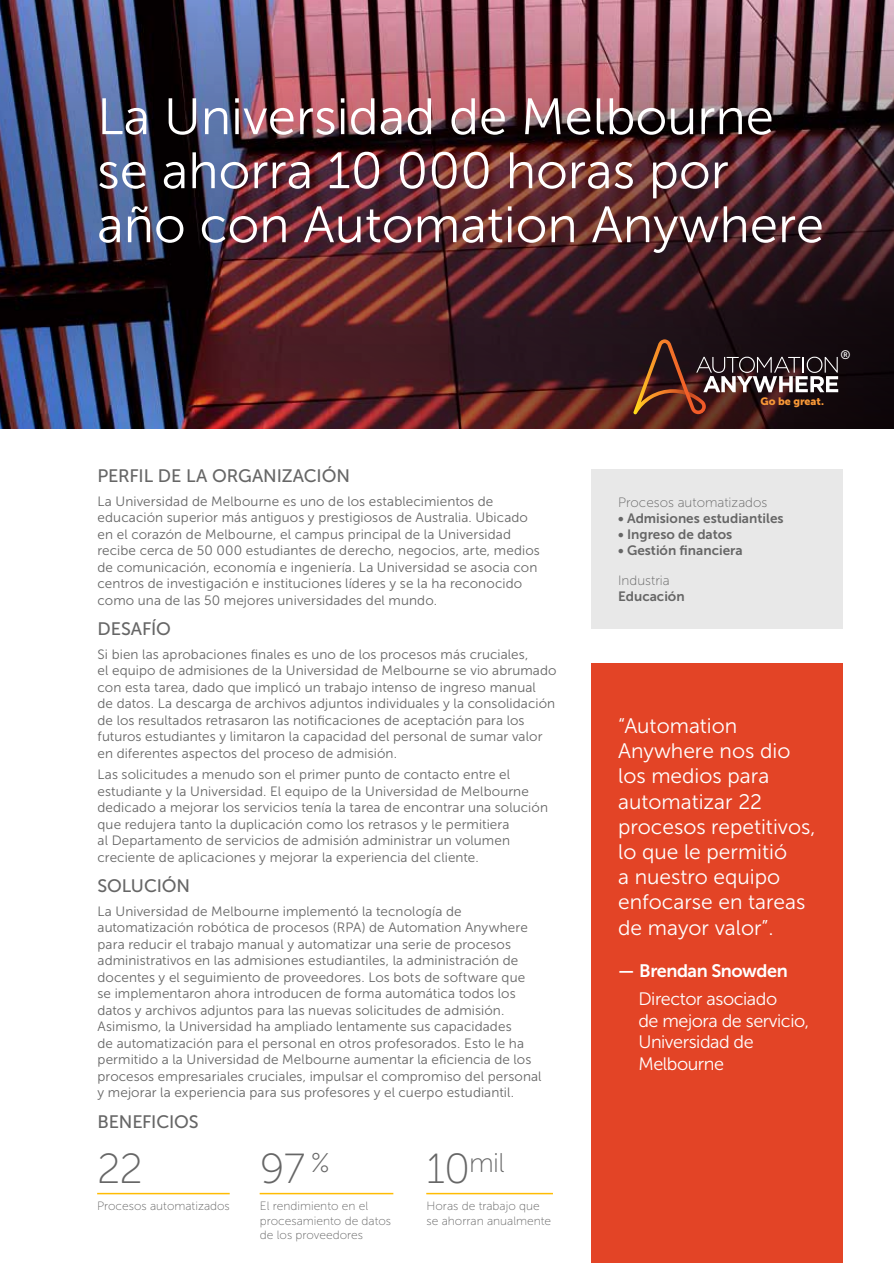
<style>
.page{position:relative;width:894px;height:1263px;background:#fff}
.page>*{position:absolute;margin:0;border:0;box-sizing:border-box;transform-origin:0 0}
.t1{font:51px/54px "Museo Sans 300";color:#fff}
.t2{font:42px "Museo Sans 100";color:#666}
.t3{font:27px "Museo Sans 100";color:#666}
.t4{font:21px/25.2px "Museo Sans 300";color:#fff}
.t5{font:18px/21.6px "Museo Sans 300";letter-spacing:-.025em;color:#fff}
.t6{font:18px "Museo Sans 500";letter-spacing:-.005em;color:#666}
.t7{font:18px "Museo Sans 700";letter-spacing:-.025em;color:#fff}
.t8{font:13.5px/16.5px "Museo Sans 300";letter-spacing:.01em;color:#666}
.t9{font:13.5px "Museo Sans 700";color:#666}
.t10{font:13.5px "Museo Sans 100";color:#666}
.t11{font:12.3px "Museo Sans 500";color:#fff}
.t12{font:12px/14.4px "Museo Sans 100";color:#666}
.t13{font:10.65px "Museo Sans 900";color:#f89837}
.s1{font-size:42px}
</style>
<div class="page">
<img style="left:0;top:0;width:893px;height:429px">
<div style="left:591px;top:469px;width:251px;height:160px;background:#e8e8e8"></div>
<hr style="left:97px;top:1192px;width:133px;height:2px;background:#ffbc03">
<hr style="left:259px;top:1192px;width:134px;height:2px;background:#ffbc03">
<hr style="left:426px;top:1192px;width:126px;height:2px;background:#ffbc03">
<svg style="left:633px;top:339px;width:204px;height:75px"></svg>
<div style="left:591px;top:663px;width:251px;height:600px;background:#e34426"></div>
<h1 class="t1" style="left:97px;top:90px;width:728px">La Universidad de Melbourne se ahorra 10 000 horas por año con Automation Anywhere</h1>
<h3 class="t6" style="left:97px;top:466px;width:254px">PERFIL DE LA ORGANIZACIÓN</h3>
<p class="t8" style="left:97px;top:493px;width:443px">La Universidad de Melbourne es uno de los establecimientos de educación superior más antiguos y prestigiosos de Australia. Ubicado en el corazón de Melbourne, el campus principal de la Universidad recibe cerca de 50 000 estudiantes de derecho, negocios, arte, medios de comunicación, economía e ingeniería. La Universidad se asocia con centros de investigación e instituciones líderes y se la ha reconocido como una de las 50 mejores universidades del mundo.</p>
<h3 class="t6" style="left:97px;top:619px;width:75px">DESAFÍO</h3>
<p class="t8" style="left:97px;top:645px;width:460px">Si bien las aprobaciones finales es uno de los procesos más cruciales,<br>el equipo de admisiones de la Universidad de Melbourne se vio abrumado con esta tarea, dado que implicó un trabajo intenso de ingreso manual<br>de datos. La descarga de archivos adjuntos individuales y la consolidación de los resultados retrasaron las notificaciones de aceptación para los futuros estudiantes y limitaron la capacidad del personal de sumar valor en diferentes aspectos del proceso de admisión.</p>
<p class="t8" style="left:97px;top:766px;width:452px">Las solicitudes a menudo son el primer punto de contacto entre el estudiante y la Universidad. El equipo de la Universidad de Melbourne dedicado a mejorar los servicios tenía la tarea de encontrar una solución que redujera tanto la duplicación como los retrasos y le permitiera<br>al Departamento de servicios de admisión administrar un volumen creciente de aplicaciones y mejorar la experiencia del cliente.</p>
<h3 class="t6" style="left:97px;top:876px;width:94px">SOLUCIÓN</h3>
<p class="t8" style="left:97px;top:903px;width:445px">La Universidad de Melbourne implementó la tecnología de automatización robótica de procesos (RPA) de Automation Anywhere para reducir el trabajo manual y automatizar una serie de procesos administrativos en las admisiones estudiantiles, la administración de docentes y el seguimiento de proveedores. Los bots de software que se implementaron ahora introducen de forma automática todos los datos y archivos adjuntos para las nuevas solicitudes de admisión.<br>Asimismo, la Universidad ha ampliado lentamente sus capacidades<br>de automatización para el personal en otros profesorados. Esto le ha permitido a la Universidad de Melbourne aumentar la eficiencia de los procesos empresariales cruciales, impulsar el compromiso del personal y mejorar la experiencia para sus profesores y el cuerpo estudiantil.</p>
<h3 class="t6" style="left:97px;top:1111px;width:103px">BENEFICIOS</h3>
<h2 class="t2" style="left:97px;top:1145px;width:47px">22</h2>
<p class="t12" style="left:97px;top:1198px;width:134px">Procesos automatizados</p>
<h2 class="t2" style="left:260px;top:1145px;width:71px">97 <sup>%</sup></h2>
<h3 class="t3" style="left:426px;top:1148px;width:80px"><span class="s1">10</span>mil</h3>
<p class="t12" style="left:260px;top:1198px;width:133px">El rendimiento en el procesamiento de datos de los proveedores</p>
<p class="t12" style="left:426px;top:1198px;width:126px">Horas de trabajo que se ahorran anualmente</p>
<p class="t13" style="left:760px;top:395px;width:65px">Go be great.</p>
<p class="t11" style="left:840px;top:348px;width:12px">®</p>
<p class="t10" style="left:618px;top:495px;width:151px">Procesos automatizados</p>
<p class="t9" style="left:618px;top:510px;width:167px">• Admisiones estudiantiles</p>
<p class="t9" style="left:618px;top:527px;width:116px">• Ingreso de datos</p>
<p class="t9" style="left:618px;top:543px;width:126px">• Gestión financiera</p>
<p class="t10" style="left:618px;top:573px;width:53px">Industria</p>
<p class="t9" style="left:618px;top:589px;width:68px">Educación</p>
<h3 class="t4" style="left:618px;top:713px;width:199px">“Automation<br>Anywhere nos dio los medios para automatizar 22 procesos repetitivos, lo que le permitió<br>a nuestro equipo enfocarse en tareas de mayor valor”.</h3>
<h3 class="t7" style="left:618px;top:960px;width:171px">— Brendan Snowden</h3>
<h3 class="t5" style="left:638px;top:988px;width:172px">Director asociado<br>de mejora de servicio,<br>Universidad de<br>Melbourne</h3>
</div>
